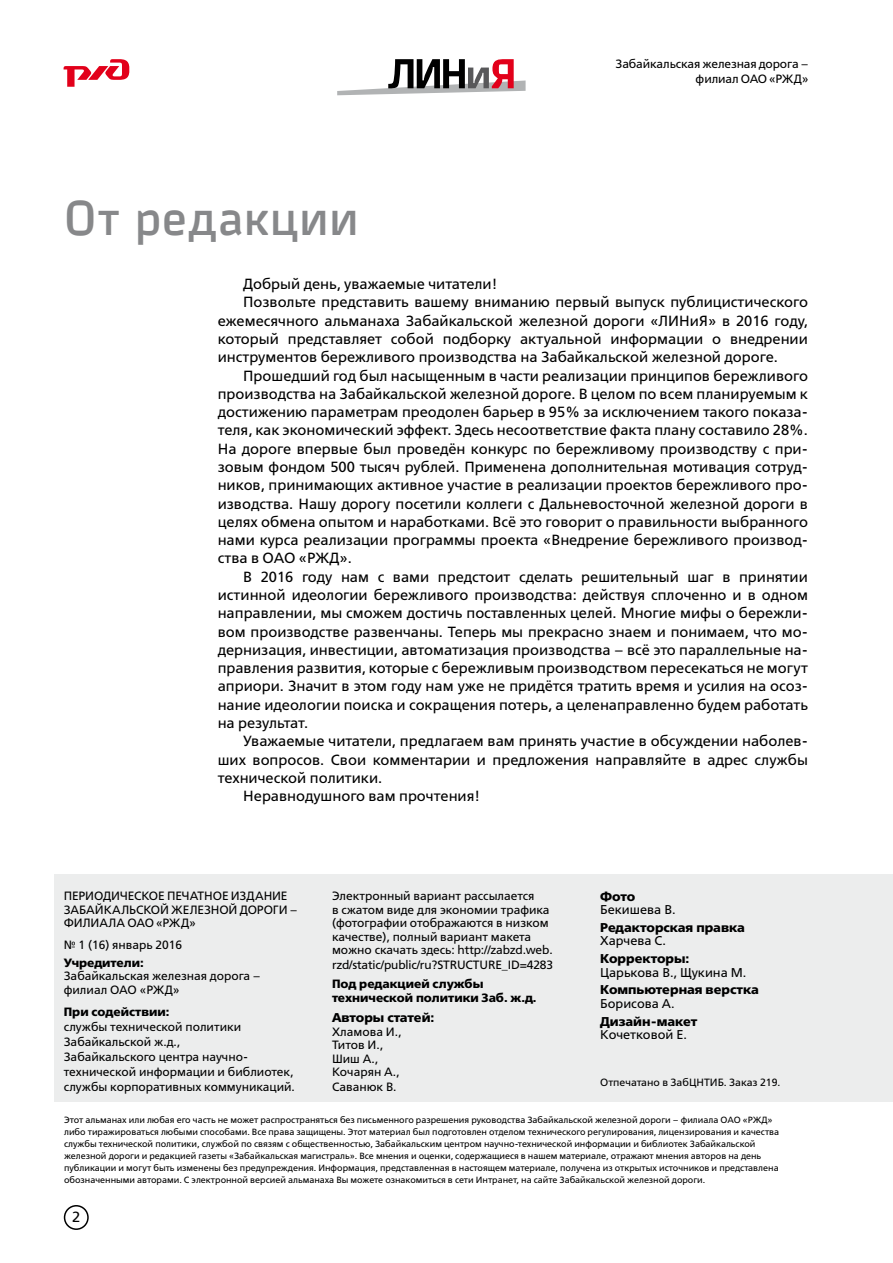
<style>
.page{position:relative;width:893px;height:1263px;background:#fff}
.page>*{position:absolute;margin:0;border:0;box-sizing:border-box;transform-origin:0 0}
.t1{font:48px "Russian Rail G Pro";letter-spacing:.005em;color:#87888a}
.t2{font:14.7px "FSRAILWAY Book";color:#000}
.t3{font:12.75px "FSRAILWAY Bold";color:#000}
.t4{font:12.75px "FSRAILWAY Book";color:#000}
.t5{font:12px/13.5px "FSRAILWAY Book";color:#000}
.t6{font:12px/14.1px "FSRAILWAY Bold";color:#000}
.t7{font:10.5px "FSRAILWAY Book";color:#000}
.t8{font:9px/12px "FSRAILWAY Book";color:#000}
</style>
<div class="page">
<div style="left:64px;top:1205px;width:25px;height:25px;border:2px solid #000;border-radius:50%"></div>
<svg style="left:64px;top:59px;width:65px;height:28px"></svg>
<svg style="left:337px;top:59px;width:189px;height:36px"></svg>
<div style="left:54px;top:874px;width:839px;height:227px;background:#eceded"></div>
<h1 class="t1" style="left:64px;top:188px;width:297px">От редакции</h1>
<p class="t5" style="left:616px;top:57px;width:195px;line-height:14.4px;text-align:right">Забайкальская железная дорога – филиал ОАО «РЖД»</p>
<p class="t2" style="left:243px;top:275px;width:256px">Добрый день, уважаемые читатели!</p>
<p class="t2" style="left:243px;top:294px;width:566px">Позвольте представить вашему вниманию первый выпуск публицистического</p>
<p class="t2" style="left:218px;top:312px;width:592px">ежемесячного альманаха Забайкальской железной дороги «ЛИНиЯ» в 2016 году,</p>
<p class="t2" style="left:218px;top:330px;width:592px">который представляет собой подборку актуальной информации о внедрении</p>
<p class="t2" style="left:218px;top:349px;width:562px">инструментов бережливого производства на Забайкальской железной дороге.</p>
<p class="t2" style="left:243px;top:367px;width:566px">Прошедший год был насыщенным в части реализации принципов бережливого</p>
<p class="t2" style="left:218px;top:385px;width:592px">производства на Забайкальской железной дороге. В целом по всем планируемым к</p>
<p class="t2" style="left:218px;top:403px;width:592px">достижению параметрам преодолен барьер в 95% за исключением такого показа-</p>
<p class="t2" style="left:218px;top:422px;width:592px">теля, как экономический эффект. Здесь несоответствие факта плану составило 28%.</p>
<p class="t2" style="left:218px;top:440px;width:592px">На дороге впервые был проведён конкурс по бережливому производству с при-</p>
<p class="t2" style="left:218px;top:458px;width:592px">зовым фондом 500 тысяч рублей. Применена дополнительная мотивация сотруд-</p>
<p class="t2" style="left:218px;top:477px;width:592px">ников, принимающих активное участие в реализации проектов бережливого про-</p>
<p class="t2" style="left:218px;top:495px;width:592px">изводства. Нашу дорогу посетили коллеги с Дальневосточной железной дороги в</p>
<p class="t2" style="left:218px;top:513px;width:592px">целях обмена опытом и наработками. Всё это говорит о правильности выбранного</p>
<p class="t2" style="left:218px;top:531px;width:592px">нами курса реализации программы проекта «Внедрение бережливого производ-</p>
<p class="t2" style="left:218px;top:550px;width:136px">ства в ОАО «РЖД».</p>
<p class="t2" style="left:243px;top:568px;width:566px">В 2016 году нам с вами предстоит сделать решительный шаг в принятии</p>
<p class="t2" style="left:218px;top:586px;width:592px">истинной идеологии бережливого производства: действуя сплоченно и в одном</p>
<p class="t2" style="left:218px;top:605px;width:592px">направлении, мы сможем достичь поставленных целей. Многие мифы о бережли-</p>
<p class="t2" style="left:218px;top:623px;width:592px">вом производстве развенчаны. Теперь мы прекрасно знаем и понимаем, что мо-</p>
<p class="t2" style="left:218px;top:641px;width:592px">дернизация, инвестиции, автоматизация производства – всё это параллельные на-</p>
<p class="t2" style="left:218px;top:659px;width:592px">правления развития, которые с бережливым производством пересекаться не могут</p>
<p class="t2" style="left:218px;top:678px;width:592px">априори. Значит в этом году нам уже не придётся тратить время и усилия на осоз-</p>
<p class="t2" style="left:218px;top:696px;width:592px">нание идеологии поиска и сокращения потерь, а целенаправленно будем работать</p>
<p class="t2" style="left:218px;top:714px;width:92px">на результат.</p>
<p class="t2" style="left:243px;top:733px;width:566px">Уважаемые читатели, предлагаем вам принять участие в обсуждении наболев-</p>
<p class="t2" style="left:218px;top:751px;width:592px">ших вопросов. Свои комментарии и предложения направляйте в адрес службы</p>
<p class="t2" style="left:218px;top:769px;width:166px">технической политики.</p>
<p class="t2" style="left:243px;top:787px;width:238px">Неравнодушного вам прочтения!</p>
<p class="t5" style="left:64px;top:889px;width:235px">ПЕРИОДИЧЕСКОЕ ПЕЧАТНОЕ ИЗДАНИЕ<br>ЗАБАЙКАЛЬСКОЙ ЖЕЛЕЗНОЙ ДОРОГИ –<br>ФИЛИАЛА ОАО «РЖД»</p>
<p class="t5" style="left:64px;top:938px;width:120px">№ 1 (16) январь 2016</p>
<p class="t6" style="left:64px;top:955px;width:81px">Учредители:</p>
<p class="t5" style="left:64px;top:969px;width:198px">Забайкальская железная дорога – филиал ОАО «РЖД»</p>
<p class="t6" style="left:64px;top:1004px;width:107px">При содействии:</p>
<p class="t5" style="left:64px;top:1019px;width:233px;line-height:15px">службы технической политики<br>Забайкальской ж.д.,<br>Забайкальского центра научно&shy;технической информации и библиотек, службы корпоративных коммуникаций.</p>
<p class="t5" style="left:332px;top:889px;width:222px">Электронный вариант рассылается<br>в сжатом виде для экономии трафика (фотографии отображаются в низком качестве), полный вариант макета можно скачать здесь: http://zabzd.web.</p>
<p class="t5" style="left:332px;top:958px;width:223px">rzd/static/public/ru?STRUCTURE_ID=4283</p>
<p class="t6" style="left:332px;top:976px;width:206px">Под редакцией службы технической политики Заб. ж.д.</p>
<p class="t3" style="left:332px;top:1010px;width:104px">Авторы статей:</p>
<p class="t5" style="left:332px;top:1024px;width:71px">Хламова И.,<br>Титов И.,<br>Шиш А.,<br>Кочарян А.,<br>Саванюк В.</p>
<p class="t3" style="left:600px;top:888px;width:37px">Фото</p>
<p class="t4" style="left:600px;top:902px;width:77px">Бекишева В.</p>
<p class="t3" style="left:600px;top:920px;width:146px">Редакторская правка</p>
<p class="t4" style="left:600px;top:933px;width:67px">Харчева С.</p>
<p class="t3" style="left:600px;top:951px;width:91px">Корректоры:</p>
<p class="t4" style="left:600px;top:965px;width:148px">Царькова В., Щукина М.</p>
<p class="t3" style="left:600px;top:982px;width:160px">Компьютерная верстка</p>
<p class="t4" style="left:600px;top:996px;width:76px">Борисова А.</p>
<p class="t3" style="left:600px;top:1013px;width:99px">Дизайн-макет</p>
<p class="t4" style="left:600px;top:1027px;width:88px">Кочетковой Е.</p>
<p class="t7" style="left:600px;top:1076px;width:182px">Отпечатано в ЗабЦНТИБ. Заказ 219.</p>
<p class="t8" style="left:64px;top:1113px;width:717px">Этот альманах или любая его часть не может распространяться без письменного разрешения руководства Забайкальской железной дороги – филиала ОАО «РЖД» либо тиражироваться любыми способами. Все права защищены. Этот материал был подготовлен отделом технического регулирования, лицензирования и качества службы технической политики, службой по связям с общественностью, Забайкальским центром научно-технической информации и библиотек Забайкальской железной дороги и редакцией газеты «Забайкальская магистраль». Все мнения и оценки, содержащиеся в нашем материале, отражают мнения авторов на день публикации и могут быть изменены без предупреждения. Информация, представленная в настоящем материале, получена из открытых источников и представлена обозначенными авторами. С электронной версией альманаха Вы можете ознакомиться в сети Интранет, на сайте Забайкальской железной дороги.</p>
<p class="t2" style="left:72px;top:1208px;width:10px">2</p>
</div>
